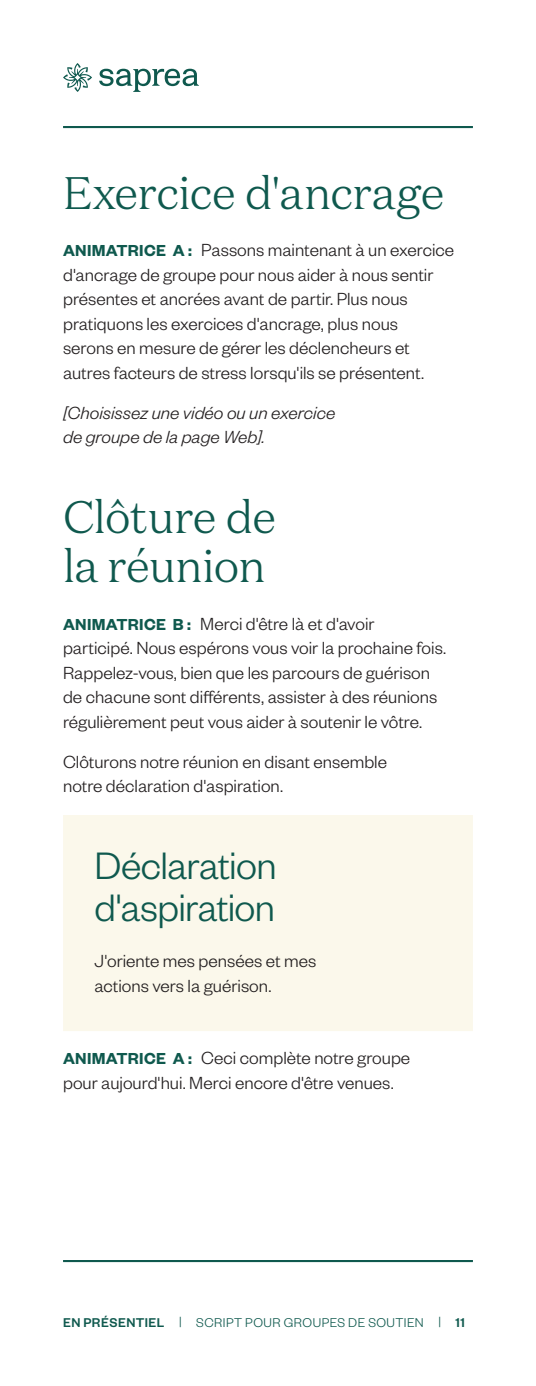
<style>
.page{position:relative;width:536px;height:1386px;background:#fff}
.page>*{position:absolute;margin:0;border:0;box-sizing:border-box;transform-origin:0 0}
.t1{font:300 45.5px/49px "Domaine Text";letter-spacing:-.015em;color:#0f594e}
.t2{font:300 42px/42px "Founders Grotesk";letter-spacing:-.015em;color:#0f594e}
.Body{font:300 19.25px/24.5px "Founders Grotesk";color:#231f20}
.Body-2{font:italic 300 19.25px/24.5px "Founders Grotesk";color:#231f20}
.Body_col{font:300 19.25px/24.5px "Founders Grotesk";color:#231f20}
.t3{font:300 14px "Founders Grotesk";letter-spacing:.035em;color:#0f594e}
.s1{font-weight:600;font-size:17.5px;color:#0f594e}
.s2{font-weight:500}
</style>
<div class="page">
<hr style="left:63px;top:1260px;width:409px;height:2px;background:#0f594e">
<hr style="left:63px;top:126px;width:409px;height:2px;background:#0f594e">
<svg style="left:99px;top:69px;width:100px;height:23px"></svg>
<svg style="left:63px;top:63px;width:29px;height:29px"></svg>
<div style="left:63px;top:815px;width:409px;height:216px;background:#fbf8eb"></div>
<h2 class="t1" style="left:63px;top:168px;width:383px">Exercice d'ancrage</h2>
<p class="Body" style="left:63px;top:237px;width:392px"><span class="s1">ANIMATRICE A :</span> Passons maintenant à un exercice d'ancrage de groupe pour nous aider à nous sentir présentes et ancrées avant de partir. Plus nous pratiquons les exercices d'ancrage, plus nous<br>serons en mesure de gérer les déclencheurs et autres facteurs de stress lorsqu'ils se présentent.</p>
<p class="Body-2" style="left:63px;top:400px;width:273px">[Choisissez une vidéo ou un exercice de groupe de la page Web].</p>
<h2 class="t1" style="left:63px;top:492px;width:214px">Clôture de la réunion</h2>
<p class="Body" style="left:63px;top:610px;width:384px"><span class="s1">ANIMATRICE B :</span> Merci d'être là et d'avoir participé. Nous espérons vous voir la prochaine fois.<br>Rappelez-vous, bien que les parcours de guérison de chacune sont différents, assister à des réunions régulièrement peut vous aider à soutenir le vôtre.</p>
<p class="Body" style="left:63px;top:748px;width:325px">Clôturons notre réunion en disant ensemble notre déclaration d'aspiration.</p>
<h3 class="t2" style="left:94px;top:842px;width:183px">Déclaration d'aspiration</h3>
<p class="Body_col" style="left:94px;top:948px;width:223px">J'oriente mes pensées et mes actions vers la guérison.</p>
<p class="Body" style="left:63px;top:1045px;width:348px"><span class="s1">ANIMATRICE A :</span> Ceci complète notre groupe pour aujourd'hui. Merci encore d'être venues.</p>
<p class="t3" style="left:63px;top:1314px;width:403px"><span class="s2">EN PRÉSENTIEL</span> | SCRIPT POUR GROUPES DE SOUTIEN | <span class="s2">11</span></p>
</div>
